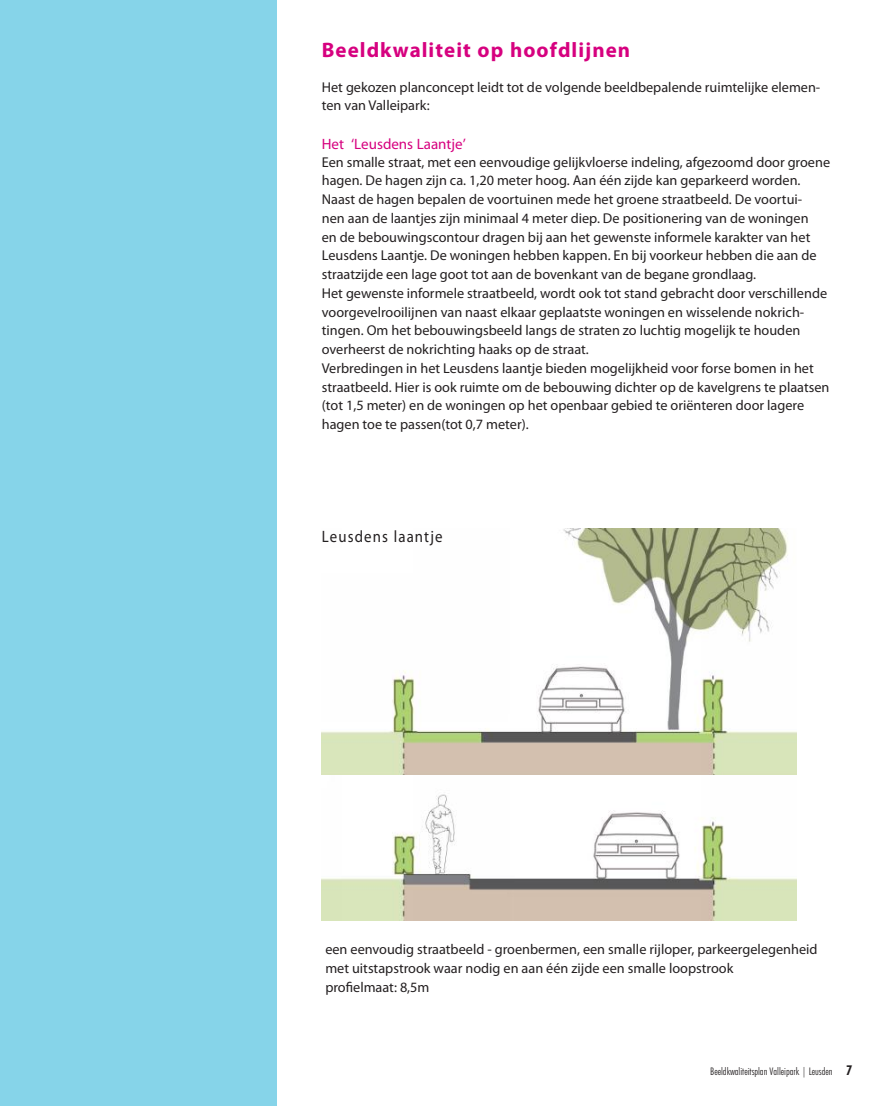
<style>
.page{position:relative;width:893px;height:1106px;background:#fff}
.page>*{position:absolute;margin:0;border:0;box-sizing:border-box;transform-origin:0 0}
.t1{font:700 21px "Myriad Pro";letter-spacing:.05em;color:#d6017f}
.t2{font:16.5px "Myriad Pro";letter-spacing:.075em;color:#231f20;scale:.9 1}
.t3{font:15px "Myriad Pro";color:#d6017f}
.t4{font:14.25px/18.8px "Myriad Pro";color:#231f20}
.t5{font:300 condensed 10.5px "Futura BT";color:#231f20}
.s1{font-weight:700;font-size:13.5px}
</style>
<div class="page">
<img style="left:322px;top:528px;width:474px;height:392px">
<div style="left:0;top:0;width:276px;height:1106px;background:#86d4e9"></div>
<h1 class="t1" style="left:322px;top:36px;width:310px">Beeldkwaliteit op hoofdlijnen</h1>
<p class="t4" style="left:322px;top:77px;width:500px">Het gekozen planconcept leidt tot de volgende beeldbepalende ruimtelijke elemen&shy;ten van Valleipark:</p>
<p class="t3" style="left:322px;top:134px;width:145px">Het ‘Leusdens Laantje’</p>
<p class="t4" style="left:322px;top:152px;width:510px">Een smalle straat, met een eenvoudige gelijkvloerse indeling, afgezoomd door groene hagen. De hagen zijn ca. 1,20 meter hoog. Aan één zijde kan geparkeerd worden.<br>Naast de hagen bepalen de voortuinen mede het groene straatbeeld. De voortui-<br>nen aan de laantjes zijn minimaal 4 meter diep. De positionering van de woningen<br>en de bebouwingscontour dragen bij aan het gewenste informele karakter van het Leusdens Laantje. De woningen hebben kappen. En bij voorkeur hebben die aan de straatzijde een lage goot tot aan de bovenkant van de begane grondlaag.<br>Het gewenste informele straatbeeld, wordt ook tot stand gebracht door verschillende voorgevelrooilijnen van naast elkaar geplaatste woningen en wisselende nokrich&shy;tingen. Om het bebouwingsbeeld langs de straten zo luchtig mogelijk te houden overheerst de nokrichting haaks op de straat.<br>Verbredingen in het Leusdens laantje bieden mogelijkheid voor forse bomen in het straatbeeld. Hier is ook ruimte om de bebouwing dichter op de kavelgrens te plaatsen (tot 1,5 meter) en de woningen op het openbaar gebied te oriënteren door lagere hagen toe te passen(tot 0,7 meter).</p>
<p class="t2" style="left:322px;top:527px;width:136px">Leusdens laantje</p>
<p class="t4" style="left:325px;top:940px;width:494px">een eenvoudig straatbeeld - groenbermen, een smalle rijloper, parkeergelegenheid met uitstapstrook waar nodig en aan één zijde een smalle loopstrook<br>profielmaat: 8,5m</p>
<p class="t5" style="left:710px;top:1065px;width:143px">Beeldkwaliteitsplan Valleipark | Leusden <span class="s1">7</span></p>
</div>
